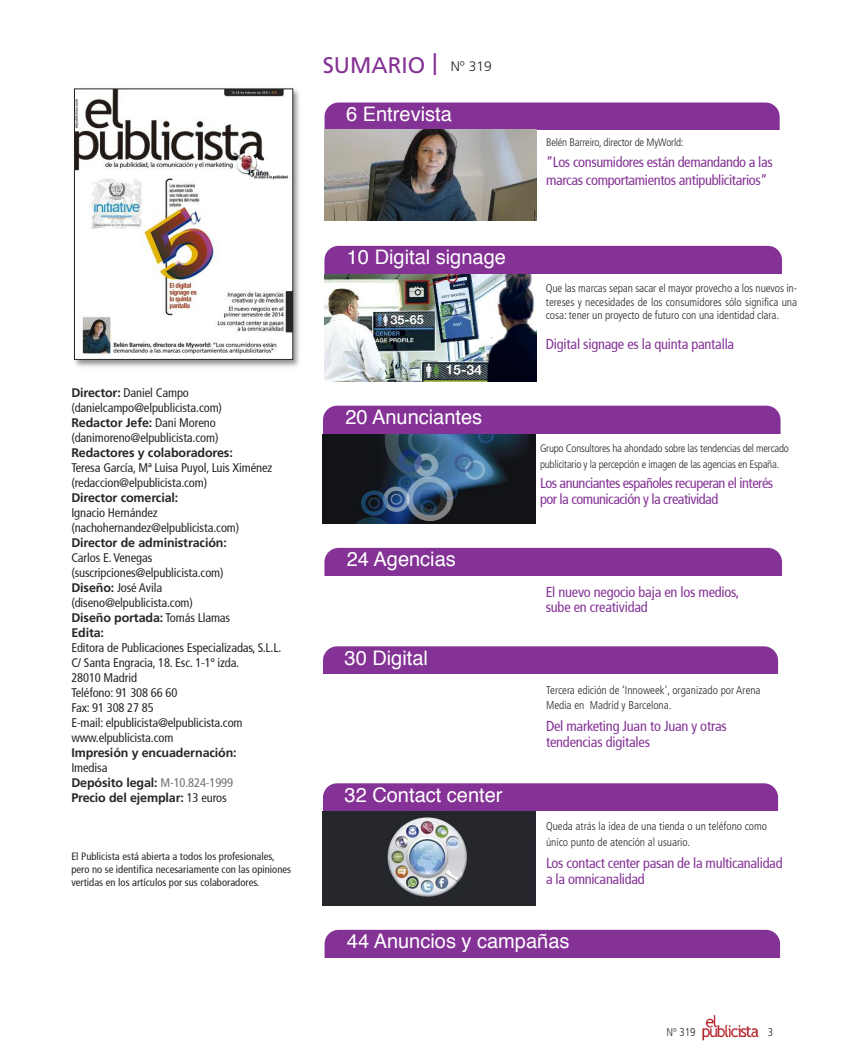
<style>
.page{position:relative;width:851px;height:1063px;background:#fff}
.page>*{position:absolute;margin:0;border:0;box-sizing:border-box;transform-origin:0 0}
.t1{font:22.5px "Frutiger";color:#843295}
.t2{font:20px "Helvetica";color:#fff}
.t3{font:condensed 14.38px/16.2px "Frutiger";letter-spacing:-.02em;color:#843295}
.t4{font:300 13.75px "Frutiger";color:#272627}
.t5{font:condensed 12.5px/15px "Frutiger";letter-spacing:-.01em;color:#272627}
.t6{font:700 12.5px/15px "Frutiger";letter-spacing:-.01em;color:#272627}
.t7{font:300 condensed 11.25px/15.9px "Frutiger";color:#272627}
.t8{font:300 condensed 10.88px/16.2px "Frutiger";letter-spacing:-.02em;color:#272627}
.t9{font:condensed 10.62px/12.8px "Frutiger";color:#272627}
.s1{font-weight:700;font-stretch:normal}
.s2{font-weight:400;font-stretch:condensed}
.s3{font-weight:400;font-stretch:condensed;color:#737272}
.s4{font-weight:300;font-size:31.25px}
</style>
<div class="page">
<img style="left:702px;top:1014px;width:57px;height:27px">
<img style="left:74px;top:88px;width:226px;height:279px">
<img style="left:76px;top:91px;width:215px;height:267px">
<div style="left:74px;top:89px;width:219px;height:271px;border:1px solid #272627"></div>
<div style="left:324px;top:930px;width:456px;height:45px;background:#843295;border-radius:14px"></div>
<div style="left:324px;top:959px;width:458px;height:20px;background:#fff"></div>
<div style="left:323px;top:406px;width:457px;height:45px;background:#843295;border-radius:14px"></div>
<div style="left:323px;top:434px;width:457px;height:20px;background:#fff"></div>
<div style="left:324px;top:103px;width:455px;height:45px;background:#843295;border-radius:14px"></div>
<div style="left:324px;top:130px;width:457px;height:19px;background:#fff"></div>
<img style="left:324px;top:130px;width:213px;height:90px">
<div style="left:323px;top:783px;width:455px;height:45px;background:#843295;border-radius:14px"></div>
<div style="left:323px;top:811px;width:457px;height:18px;background:#fff"></div>
<img style="left:323px;top:811px;width:212px;height:94px">
<div style="left:323px;top:646px;width:455px;height:45px;background:#843295;border-radius:14px"></div>
<div style="left:323px;top:674px;width:457px;height:18px;background:#fff"></div>
<img style="left:323px;top:434px;width:212px;height:89px">
<div style="left:324px;top:548px;width:457px;height:45px;background:#843295;border-radius:14px"></div>
<div style="left:324px;top:577px;width:457px;height:20px;background:#fff"></div>
<div style="left:324px;top:246px;width:457px;height:45px;background:#843295;border-radius:14px"></div>
<div style="left:324px;top:275px;width:457px;height:20px;background:#fff"></div>
<img style="left:324px;top:275px;width:212px;height:106px">
<p class="t5" style="left:71px;top:386px;width:152px"><span class="s1">Director:</span> Daniel Campo (danielcampo@elpublicista.com)<br><span class="s1">Redactor Jefe:</span> Dani Moreno (danimoreno@elpublicista.com)</p>
<p class="t6" style="left:71px;top:445px;width:163px">Redactores y colaboradores:</p>
<p class="t5" style="left:71px;top:461px;width:202px">Teresa García, Mª Luisa Puyol, Luis Ximénez (redaccion@elpublicista.com)</p>
<p class="t6" style="left:71px;top:490px;width:108px">Director comercial:</p>
<p class="t5" style="left:71px;top:506px;width:169px">Ignacio Hernández (nachohernandez@elpublicista.com)</p>
<p class="t6" style="left:71px;top:535px;width:157px">Director de administración:</p>
<p class="t5" style="left:71px;top:551px;width:160px">Carlos E.Venegas (suscripciones@elpublicista.com)<br><span class="s1">Diseño:</span> José Avila (diseno@elpublicista.com)<br><span class="s1">Diseño portada:</span> Tomás Llamas<br><span class="s1">Edita:</span></p>
<p class="t5" style="left:71px;top:641px;width:211px">Editora de Publicaciones Especializadas, S.L.L.<br>C/ Santa Engracia, 18. Esc. 1-1º izda.<br>28010 Madrid<br>Teléfono: 91 308 66 60<br>Fax: 91 308 27 85<br>E-mail: elpublicista@elpublicista.com www.elpublicista.com</p>
<p class="t6" style="left:71px;top:745px;width:167px">Impresión y encuadernación:</p>
<p class="t6" style="left:71px;top:760px;width:163px"><span class="s2">Imedisa<br></span>Depósito legal: <span class="s3">M-10.824-1999<br></span>Precio del ejemplar: <span class="s2">13 euros</span></p>
<p class="t9" style="left:71px;top:851px;width:221px">El Publicista está abierta a todos los profesionales, pero no se identifica necesariamente con las opiniones vertidas en los artículos por sus colaboradores.</p>
<h1 class="t1" style="left:322px;top:52px;width:117px">SUMARIO <span class="s4">I</span></h1>
<p class="t4" style="left:450px;top:58px;width:42px">Nº 319</p>
<h2 class="t2" style="left:346px;top:105px;width:107px">6 Entrevista</h2>
<h2 class="t2" style="left:347px;top:249px;width:160px">10 Digital signage</h2>
<h2 class="t2" style="left:345px;top:409px;width:138px">20 Anunciantes</h2>
<h2 class="t2" style="left:347px;top:551px;width:110px">24 Agencias</h2>
<h2 class="t2" style="left:344px;top:649px;width:85px">30 Digital</h2>
<h2 class="t2" style="left:344px;top:786px;width:159px">32 Contact center</h2>
<p class="t8" style="left:546px;top:135px;width:139px">Belén Barreiro, director de MyWorld:</p>
<p class="t3" style="left:546px;top:155px;width:228px;line-height:17.5px">”Los consumidores están demandando a las marcas comportamientos antipublicitarios”</p>
<p class="t7" style="left:545px;top:282px;width:253px;line-height:13.5px;text-align:justify">Que las marcas sepan sacar el mayor provecho a los nuevos in&shy;tereses y necesidades de los consumidores sólo significa una cosa: tener un proyecto de futuro con una identidad clara.</p>
<p class="t3" style="left:546px;top:337px;width:190px">Digital signage es la quinta pantalla</p>
<p class="t8" style="left:540px;top:440px;width:250px">Grupo Consultores ha ahondado sobre las tendencias del mercado publicitario y la percepción e imagen de las agencias en España.</p>
<p class="t3" style="left:540px;top:476px;width:235px">Los anunciantes españoles recuperan el interés por la comunicación y la creatividad</p>
<p class="t3" style="left:545px;top:585px;width:195px;line-height:15.6px">El nuevo negocio baja en los medios, sube en creatividad</p>
<p class="t7" style="left:546px;top:682px;width:216px">Tercera edición de ‘Innoweek’, organizado por Arena<br>Media en Madrid y Barcelona.</p>
<p class="t3" style="left:546px;top:719px;width:182px">Del marketing Juan to Juan y otras tendencias digitales</p>
<p class="t7" style="left:546px;top:819px;width:222px">Queda atrás la idea de una tienda o un teléfono como único punto de atención al usuario.</p>
<p class="t3" style="left:546px;top:856px;width:238px">Los contact center pasan de la multicanalidad a la omnicanalidad</p>
<h2 class="t2" style="left:347px;top:933px;width:224px">44 Anuncios y campañas</h2>
<p class="t7" style="left:666px;top:1025px;width:30px">Nº 319</p>
<p class="t7" style="left:767px;top:1025px;width:7px">3</p>
</div>
